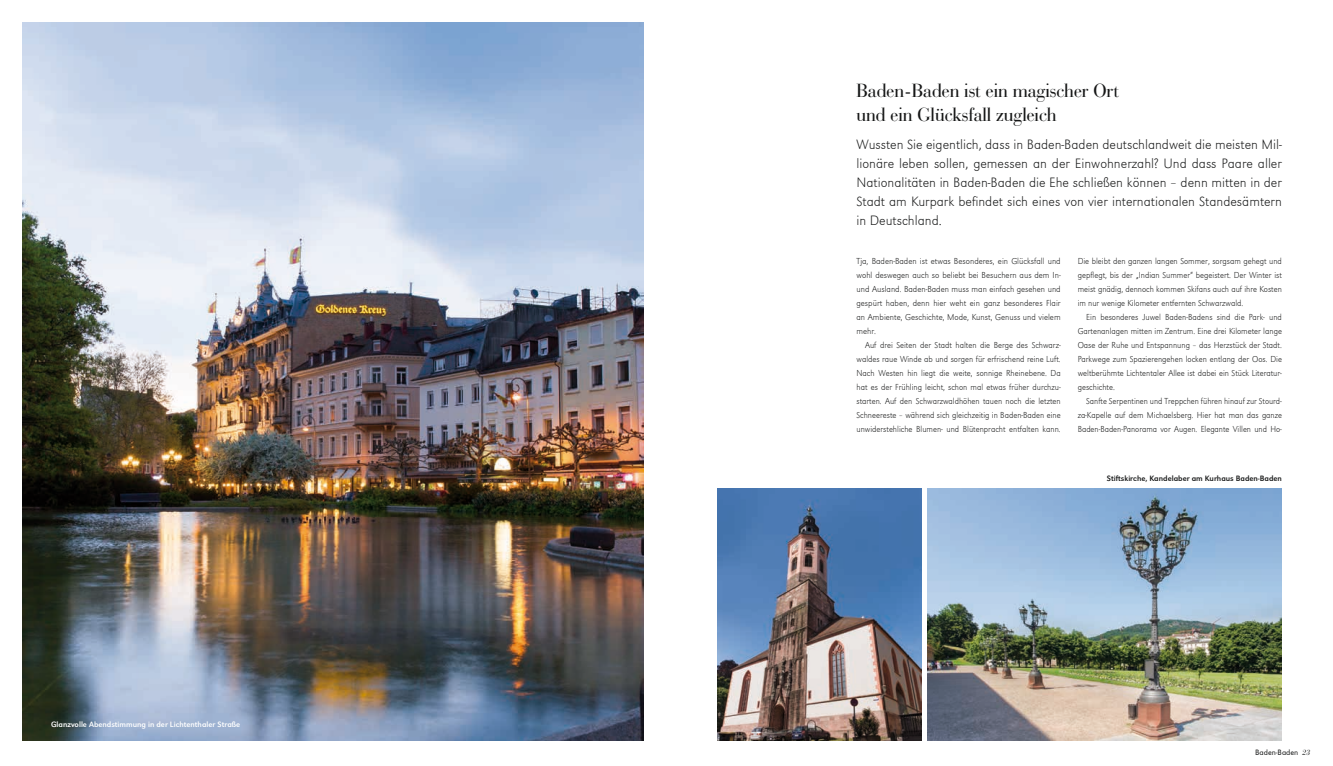
<style>
.page{position:relative;width:1333px;height:766px;background:#fff}
.page>*{position:absolute;margin:0;border:0;box-sizing:border-box;transform-origin:0 0}
.t1{font:20px/24px "Bauer Bodoni BT";color:#151616}
.t2{font:300 expanded 14px/19px "URW Grotesk";color:#151616;text-align:justify}
.t3{font:300 expanded 9px/14px "URW Grotesk";color:#151616;text-align:justify;scale:.95 1}
.t4{font:300 expanded 9px/14px "URW Grotesk";color:#151616;text-align:justify}
.t5{font:300 expanded 9px/14px "URW Grotesk";color:#151616;text-align:justify;scale:.94 1}
.t6{font:8px "URW Grotesk";color:#fff}
.t7{font:8px "URW Grotesk";color:#151616}
.t8{font:300 8px "URW Grotesk";color:#151616}
.s1{font-family:"Bauer Bodoni BT";font-weight:400;font-style:italic}
</style>
<div class="page">
<img style="left:717px;top:488px;width:204px;height:252px">
<img style="left:927px;top:488px;width:354px;height:252px">
<img style="left:23px;top:23px;width:620px;height:717px">
<p class="t6" style="left:51px;top:719px;width:191px">Glanzvolle Abendstimmung in der Lichtenthaler Straße</p>
<h1 class="t1" style="left:856px;top:78px;width:264px">Baden-Baden ist ein magischer Ort und ein Glücksfall zugleich</h1>
<p class="t2" style="left:856px;top:135px;width:427px">Wussten Sie eigentlich, dass in Baden-Baden deutschlandweit die meisten Mil&shy;lionäre leben sollen, gemessen an der Einwohnerzahl? Und dass Paare aller Nationalitäten in Baden-Baden die Ehe schließen können – denn mitten in der Stadt am Kurpark befindet sich eines von vier internationalen Standesämtern in Deutschland.</p>
<p class="t3" style="left:1077px;top:254px;width:216px">Die bleibt den ganzen langen Sommer, sorgsam gehegt und gepflegt, bis der „Indian Summer“ begeistert. Der Winter ist meist gnädig, dennoch kommen Skifans auch auf ihre Kosten im nur wenige Kilometer entfernten Schwarzwald.</p>
<p class="t3" style="left:1077px;top:310px;width:216px;text-indent:9px">Ein besonderes Juwel Baden-Badens sind die Park- und Gartenanlagen mitten im Zentrum. Eine drei Kilometer lange Oase der Ruhe und Entspannung – das Herzstück der Stadt.<br>Parkwege zum Spazierengehen locken entlang der Oos. Die weltberühmte Lichtentaler Allee ist dabei ein Stück Literatur&shy;geschichte.</p>
<p class="t5" style="left:1077px;top:394px;width:219px;text-indent:9px">Sanfte Serpentinen und Treppchen führen hinauf zur Stourd&shy;za-Kapelle auf dem Michaelsberg. Hier hat man das ganze Baden-Baden-Panorama vor Augen. Elegante Villen und Ho-</p>
<p class="t4" style="left:856px;top:254px;width:206px">Tja, Baden-Baden ist etwas Besonderes, ein Glücksfall und wohl deswegen auch so beliebt bei Besuchern aus dem In&shy;und Ausland. Baden-Baden muss man einfach gesehen und gespürt haben, denn hier weht ein ganz besonderes Flair an Ambiente, Geschichte, Mode, Kunst, Genuss und vielem mehr.</p>
<p class="t3" style="left:856px;top:338px;width:216px;text-indent:9px">Auf drei Seiten der Stadt halten die Berge des Schwarz&shy;waldes raue Winde ab und sorgen für erfrischend reine Luft.<br>Nach Westen hin liegt die weite, sonnige Rheinebene. Da hat es der Frühling leicht, schon mal etwas früher durchzu&shy;starten. Auf den Schwarzwaldhöhen tauen noch die letzten Schneereste – während sich gleichzeitig in Baden-Baden eine unwiderstehliche Blumen- und Blütenpracht entfalten kann.</p>
<p class="t7" style="left:1106px;top:473px;width:176px">Stiftskirche, Kandelaber am Kurhaus Baden-Baden</p>
<p class="t8" style="left:1255px;top:747px;width:57px">Baden-Baden <span class="s1">23</span></p>
</div>
